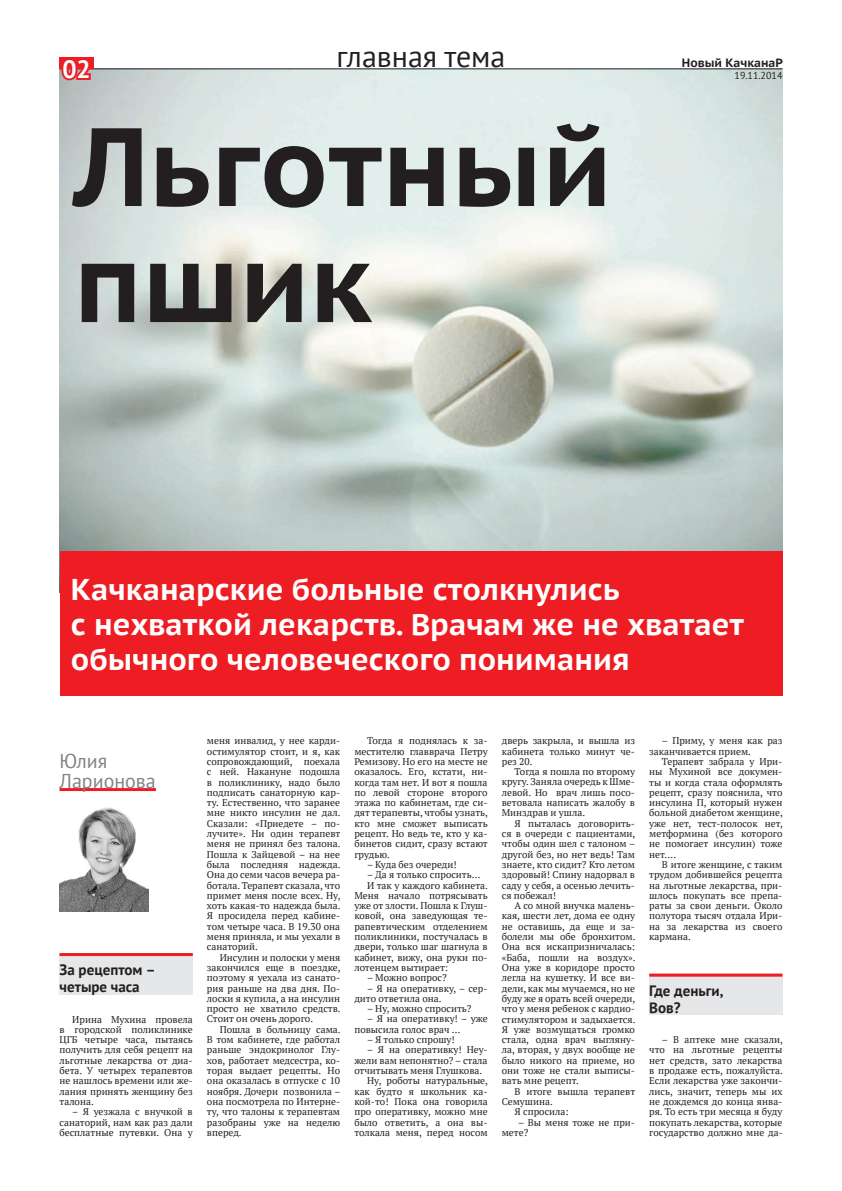
<style>
.page{position:relative;width:842px;height:1191px;background:#fff}
.page>*{position:absolute;margin:0;border:0;box-sizing:border-box;transform-origin:0 0}
.Заголовок{font:700 111px/116px "PT Sans Caption";color:#231f20}
.Подзаголовок{font:700 30px/35px "PT Sans Caption";color:#fff}
.t1{font:30px "PT Sans";color:#231f20}
.t2{font:700 25px "PT Sans";color:#fff}
.Основной_текст_мелки{font:20px "PT Sans";color:#808285}
.подзаголовок_в_текст{font:700 15px "PT Sans";color:#231f20}
.t3{font:700 12px "PT Sans Caption";color:#231f20}
.t4{font:10px "PT Sans";color:#231f20}
.Основной_текст{font:9.8px/10.3px "PT Serif";color:#231f20;text-align:justify}
</style>
<div class="page">
<hr style="left:60px;top:788px;width:96px;height:3px;background:#ee1d23">
<img style="left:60px;top:70px;width:722px;height:481px">
<div style="left:60px;top:551px;width:722px;height:144px;background:#ee1d23"></div>
<img style="left:60px;top:807px;width:89px;height:104px">
<div style="left:60px;top:953px;width:133px;height:41px;background:#e6e7e9"></div>
<hr style="left:60px;top:953px;width:133px;height:3px;background:#ee1d23">
<div style="left:649px;top:973px;width:133px;height:41px;background:#e6e7e9"></div>
<hr style="left:649px;top:973px;width:133px;height:3px;background:#ee1d23">
<hr style="left:60px;top:69px;width:722px;height:1px;background:#231f20">
<div style="left:60px;top:57px;width:34px;height:12px;background:#ee1d23"></div>
<svg style="left:59px;top:57px;width:34px;height:25px"></svg>
<p class="t1" style="left:336px;top:37px;width:170px">главная тема</p>
<p class="t3" style="left:682px;top:55px;width:103px">Новый КачканаР</p>
<p class="t2" style="left:62px;top:53px;width:30px">02</p>
<p class="t4" style="left:734px;top:69px;width:49px">19.11.2014</p>
<p class="Заголовок" style="left:74px;top:107px;width:540px">Льготный пшик</p>
<p class="Подзаголовок" style="left:71px;top:571px;width:550px">Качканарские больные столкнулись</p>
<p class="Подзаголовок" style="left:71px;top:606px;width:675px">с нехваткой лекарств. Врачам же не хватает обычного человеческого понимания</p>
<p class="Основной_текст_мелки" style="left:60px;top:748px;width:49px">Юлия</p>
<p class="Основной_текст_мелки" style="left:60px;top:768px;width:98px">Ларионова</p>
<p class="подзаголовок_в_текст" style="left:60px;top:959px;width:98px">За рецептом –</p>
<p class="подзаголовок_в_текст" style="left:60px;top:976px;width:82px">четыре часа</p>
<p class="Основной_текст" style="left:60px;top:1013px;width:135px;text-indent:13px">Ирина Мухина провела в городской поликлинике ЦГБ четыре часа, пытаясь получить для себя рецепт на льготные лекарства от диа&shy;бета. У четырех терапевтов не нашлось времени или же&shy;лания принять женщину без талона.</p>
<p class="Основной_текст" style="left:60px;top:1106px;width:135px;text-indent:13px">– Я уезжала с внучкой в санаторий, нам как раз дали бесплатные путевки. Она у</p>
<p class="Основной_текст" style="left:207px;top:735px;width:135px">меня инвалид, у нее карди&shy;остимулятор стоит, и я, как сопровождающий, поехала с ней. Накануне подошла в поликлинику, надо было подписать санаторную кар&shy;ту. Естественно, что заранее мне никто инсулин не дал.<br>Сказали: «Приедете – по&shy;лучите». Ни один терапевт меня не принял без талона.<br>Пошла к Зайцевой – на нее была последняя надежда.<br>Она до семи часов вечера ра&shy;ботала. Терапевт сказала, что примет меня после всех. Ну, хоть какая-то надежда была.<br>Я просидела перед кабине&shy;том четыре часа. В 19.30 она меня приняла, и мы уехали в санаторий.</p>
<p class="Основной_текст" style="left:207px;top:952px;width:135px;text-indent:13px">Инсулин и полоски у меня закончился еще в поездке, поэтому я уехала из санато&shy;рия раньше на два дня. По&shy;лоски я купила, а на инсулин просто не хватило средств.<br>Стоит он очень дорого.</p>
<p class="Основной_текст" style="left:207px;top:1024px;width:135px;text-indent:13px">Пошла в больницу сама.<br>В том кабинете, где работал раньше эндокринолог Глу&shy;хов, работает медсестра, ко&shy;торая выдает рецепты. Но она оказалась в отпуске с 10 ноября. Дочери позвонила – она посмотрела по Интерне&shy;ту, что талоны к терапевтам разобраны уже на неделю вперед.</p>
<p class="Основной_текст" style="left:354px;top:735px;width:135px;text-indent:13px">Тогда я поднялась к за&shy;местителю главврача Петру Ремизову. Но его на месте не оказалось. Его, кстати, ни&shy;когда там нет. И вот я пошла по левой стороне второго этажа по кабинетам, где си&shy;дят терапевты, чтобы узнать, кто мне сможет выписать рецепт. Но ведь те, кто у ка&shy;бинетов сидит, сразу встают грудью.</p>
<p class="Основной_текст" style="left:367px;top:859px;width:91px">– Куда без очереди!</p>
<p class="Основной_текст" style="left:367px;top:869px;width:115px">– Да я только спросить…</p>
<p class="Основной_текст" style="left:354px;top:879px;width:135px;text-indent:13px">И так у каждого кабинета.<br>Меня начало потрясывать уже от злости. Пошла к Глуш&shy;ковой, она заведующая те&shy;рапевтическим отделением поликлиники, постучалась в двери, только шаг шагнула в кабинет, вижу, она руки по&shy;лотенцем вытирает:</p>
<p class="Основной_текст" style="left:367px;top:972px;width:81px">– Можно вопрос?</p>
<p class="Основной_текст" style="left:354px;top:982px;width:135px;text-indent:13px">– Я на оперативку, – сер&shy;дито ответила она.</p>
<p class="Основной_текст" style="left:367px;top:1003px;width:106px">– Ну, можно спросить?</p>
<p class="Основной_текст" style="left:354px;top:1013px;width:135px;text-indent:13px">– Я на оперативку! – уже повысила голос врач …</p>
<p class="Основной_текст" style="left:367px;top:1034px;width:89px">– Я только спрошу!</p>
<p class="Основной_текст" style="left:354px;top:1044px;width:135px;text-indent:13px">– Я на оперативку! Неу&shy;жели вам непонятно? – стала отчитывать меня Глушкова.</p>
<p class="Основной_текст" style="left:354px;top:1075px;width:135px;text-indent:13px">Ну, роботы натуральные, как будто я школьник ка&shy;кой-то! Пока она говорила про оперативку, можно мне было ответить, а она вы&shy;толкала меня, перед носом</p>
<p class="Основной_текст" style="left:502px;top:735px;width:135px">дверь закрыла, и вышла из кабинета только минут че&shy;рез 20.</p>
<p class="Основной_текст" style="left:502px;top:766px;width:135px;text-indent:13px">Тогда я пошла по второму кругу. Заняла очередь к Шме&shy;левой. Но врач лишь посо&shy;ветовала написать жалобу в Минздрав и ушла.</p>
<p class="Основной_текст" style="left:502px;top:818px;width:135px;text-indent:13px">Я пыталась договорить&shy;ся в очереди с пациентами, чтобы один шел с талоном – другой без, но нет ведь! Там знаете, кто сидит? Кто летом здоровый! Спину надорвал в саду у себя, а осенью лечить&shy;ся побежал!</p>
<p class="Основной_текст" style="left:502px;top:900px;width:135px;text-indent:13px">А со мной внучка малень&shy;кая, шести лет, дома ее одну не оставишь, да еще и за&shy;болели мы обе бронхитом.<br>Она вся искапризничалась: «Баба, пошли на воздух».<br>Она уже в коридоре просто легла на кушетку. И все ви&shy;дели, как мы мучаемся, но не буду же я орать всей очереди, что у меня ребенок с кардио&shy;стимулятором и задыхается.<br>Я уже возмущаться громко стала, одна врач выгляну&shy;ла, вторая, у двух вообще не было никого на приеме, но они тоже не стали выписы&shy;вать мне рецепт.</p>
<p class="Основной_текст" style="left:502px;top:1085px;width:135px;text-indent:13px">В итоге вышла терапевт<br>Семушина.</p>
<p class="Основной_текст" style="left:514px;top:1106px;width:56px">Я спросила:</p>
<p class="Основной_текст" style="left:502px;top:1116px;width:135px;text-indent:16px">– Вы меня тоже не при&shy;мете?</p>
<p class="Основной_текст" style="left:649px;top:735px;width:135px;text-indent:13px">– Приму, у меня как раз заканчивается прием.</p>
<p class="Основной_текст" style="left:649px;top:756px;width:135px;text-indent:13px">Терапевт забрала у Ири&shy;ны Мухиной все докумен&shy;ты и когда стала оформлять рецепт, сразу пояснила, что инсулина П, который нужен больной диабетом женщине, уже нет, тест-полосок нет, метформина (без которого не помогает инсулин) тоже нет….</p>
<p class="Основной_текст" style="left:649px;top:859px;width:135px;text-indent:13px">В итоге женщине, с таким трудом добившейся рецепта на льготные лекарства, при&shy;шлось покупать все препа&shy;раты за свои деньги. Около полутора тысяч отдала Ири&shy;на за лекарства из своего кармана.</p>
<p class="подзаголовок_в_текст" style="left:649px;top:980px;width:76px">Где деньги,</p>
<p class="подзаголовок_в_текст" style="left:649px;top:997px;width:33px">Вов?</p>
<p class="Основной_текст" style="left:649px;top:1034px;width:135px;text-indent:13px">– В аптеке мне сказали, что на льготные рецепты нет средств, зато лекарства в продаже есть, пожалуйста.<br>Если лекарства уже закончи&shy;лись, значит, теперь мы их не дождемся до конца янва&shy;ря. То есть три месяца я буду покупать лекарства, которые государство должно мне да-</p>
</div>
